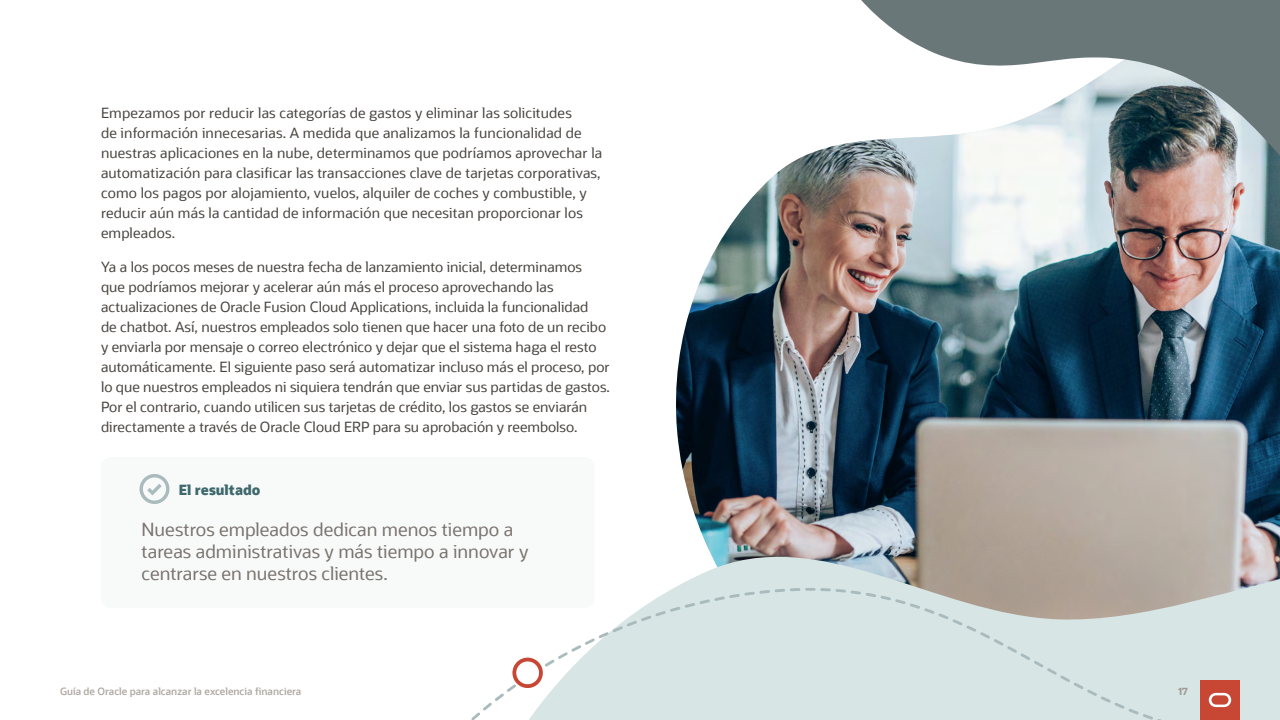
<style>
.page{position:relative;width:1280px;height:720px;background:#fff}
.page>*{position:absolute;margin:0;border:0;box-sizing:border-box;transform-origin:0 0}
.OS_-_Subhead_-_S{font:18px/22px "Oracle Sans";color:#7a736e}
.OS_-_Body_-_L{font:14px/20px "Oracle Sans";color:#47423e}
.OS_-_Body_Results_-_L{font:800 14px "Oracle Sans";color:#3e686c}
.t1{font:600 10px "Oracle Sans";color:#aea8a2}
.t2{font:700 10px "Oracle Sans";color:#9e9892}
</style>
<div class="page">
<img style="left:676px;top:145px;width:604px;height:377px">
<svg style="left:837px;top:0;width:443px;height:218px"></svg>
<svg style="left:674px;top:522px;width:606px;height:198px;background:#bebeba"></svg>
<svg style="left:471px;top:588px;width:697px;height:132px;background:#d9e3e2"></svg>
<div style="left:101px;top:457px;width:493px;height:151px;background:#f8fafa;border-radius:10px"></div>
<svg style="left:140px;top:474px;width:30px;height:30px"></svg>
<div style="left:1200px;top:680px;width:40px;height:40px;background:#c74634"></div>
<svg style="left:1209px;top:693px;width:22px;height:14px"></svg>
<p class="OS_-_Body_-_L" style="left:101px;top:103px;width:503px">Empezamos por reducir las categorías de gastos y eliminar las solicitudes<br>de información innecesarias. A medida que analizamos la funcionalidad de nuestras aplicaciones en la nube, determinamos que podríamos aprovechar la automatización para clasificar las transacciones clave de tarjetas corporativas, como los pagos por alojamiento, vuelos, alquiler de coches y combustible, y reducir aún más la cantidad de información que necesitan proporcionar los empleados.</p>
<p class="OS_-_Body_-_L" style="left:101px;top:257px;width:510px">Ya a los pocos meses de nuestra fecha de lanzamiento inicial, determinamos<br>que podríamos mejorar y acelerar aún más el proceso aprovechando las actualizaciones de Oracle Fusion Cloud Applications, incluida la funcionalidad<br>de chatbot. Así, nuestros empleados solo tienen que hacer una foto de un recibo y enviarla por mensaje o correo electrónico y dejar que el sistema haga el resto automáticamente. El siguiente paso será automatizar incluso más el proceso, por lo que nuestros empleados ni siquiera tendrán que enviar sus partidas de gastos.<br>Por el contrario, cuando utilicen sus tarjetas de crédito, los gastos se enviarán directamente a través de Oracle Cloud ERP para su aprobación y reembolso.</p>
<p class="OS_-_Body_Results_-_L" style="left:179px;top:480px;width:83px">El resultado</p>
<p class="OS_-_Subhead_-_S" style="left:142px;top:518px;width:388px">Nuestros empleados dedican menos tiempo a tareas administrativas y más tiempo a innovar y centrarse en nuestros clientes.</p>
<p class="t1" style="left:60px;top:685px;width:243px">Guía de Oracle para alcanzar la excelencia financiera</p>
<p class="t2" style="left:1178px;top:685px;width:11px">17</p>
</div>
